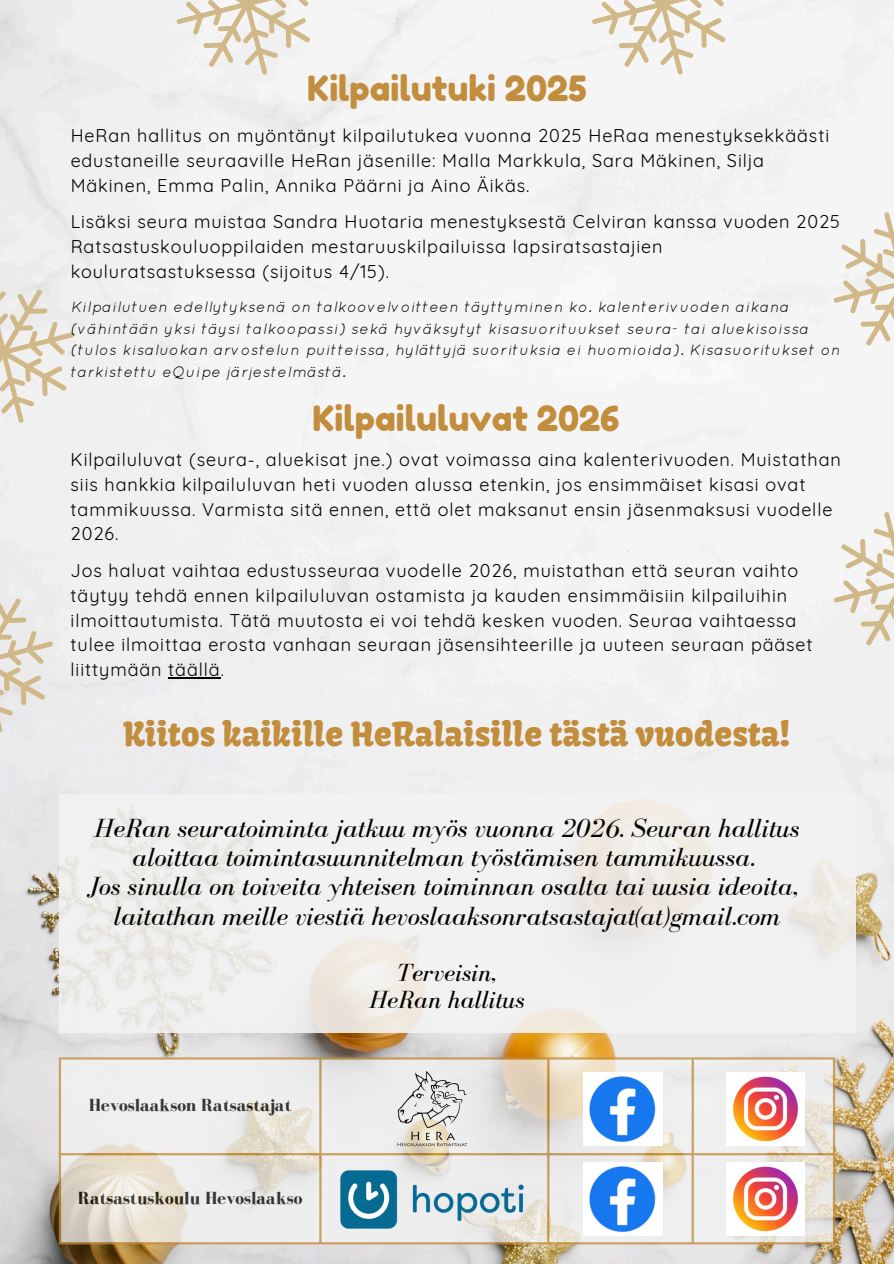
<style>
.page{position:relative;width:894px;height:1264px;background:#fff}
.page>*{position:absolute;margin:0;border:0;box-sizing:border-box;transform-origin:0 0}
.t1{font:34.8px "Fredoka One";color:#c28d3c}
.t2{font:32.85px "Kavoon";color:#c28d3c}
.t3{font:italic 27px/29.2px "Bodoni FLF";color:#030303;text-align:center}
.t4{font:italic 25.5px/27px "Bodoni FLF";color:#030303;text-align:center}
.t5{font:18px/24.8px "Quicksand";letter-spacing:.05em;color:#000}
.t6{font:700 18px "Bodoni FLF";color:#000}
.t7{font:italic 15px/21.8px "Quicksand";letter-spacing:.05em;color:#000}
</style>
<div class="page">
<img style="left:0;top:0;width:893px;height:1263px">
<svg style="left:0;top:253px;width:103px;height:198px"></svg>
<svg style="left:147px;top:0;width:199px;height:103px"></svg>
<svg style="left:563px;top:0;width:198px;height:103px"></svg>
<svg style="left:804px;top:183px;width:89px;height:199px"></svg>
<svg style="left:804px;top:483px;width:89px;height:199px"></svg>
<svg style="left:0;top:562px;width:82px;height:198px"></svg>
<svg style="left:61px;top:1059px;width:771px;height:183px;fill:#eeeded"></svg>
<hr style="left:59px;top:1059px;width:2px;height:183px;background:#c28d3c">
<hr style="left:319px;top:1059px;width:2px;height:183px;background:#c28d3c">
<hr style="left:547px;top:1059px;width:2px;height:183px;background:#c28d3c">
<hr style="left:691px;top:1059px;width:2px;height:183px;background:#c28d3c">
<hr style="left:832px;top:1059px;width:2px;height:183px;background:#c28d3c">
<hr style="left:59px;top:1057px;width:775px;height:2px;background:#c28d3c">
<hr style="left:59px;top:1153px;width:775px;height:2px;background:#c28d3c">
<hr style="left:59px;top:1242px;width:775px;height:2px;background:#c28d3c">
<img style="left:386px;top:1063px;width:91px;height:91px">
<img style="left:583px;top:1162px;width:79px;height:73px">
<img style="left:583px;top:1072px;width:79px;height:73px">
<img style="left:340px;top:1170px;width:183px;height:58px">
<img style="left:726px;top:1072px;width:77px;height:73px">
<svg style="left:59px;top:793px;width:796px;height:239px;fill:#f2f1f2"></svg>
<img style="left:726px;top:1162px;width:77px;height:73px">
<hr style="left:168px;top:677px;width:52px;height:2px;background:#000">
<h1 class="t1" style="left:307px;top:67px;width:281px">Kilpailutuki 2025</h1>
<p class="t5" style="left:71px;top:123px;width:759px">HeRan hallitus on myöntänyt kilpailutukea vuonna 2025 HeRaa menestyksekkäästi edustaneille seuraaville HeRan jäsenille: Malla Markkula, Sara Mäkinen, Silja<br>Mäkinen, Emma Palin, Annika Päärni ja Aino Äikäs.</p>
<p class="t5" style="left:71px;top:209px;width:770px">Lisäksi seura muistaa Sandra Huotaria menestyksestä Celviran kanssa vuoden 2025<br>Ratsastuskouluoppilaiden mestaruuskilpailuissa lapsiratsastajien kouluratsastuksessa (sijoitus 4/15).</p>
<p class="t7" style="left:71px;top:295px;width:770px">Kilpailutuen edellytyksenä on talkoovelvoitteen täyttyminen ko. kalenterivuoden aikana (vähintään yksi täysi talkoopassi) sekä hyväksytyt kisasuorituukset seura- tai aluekisoissa (tulos kisaluokan arvostelun puitteissa, hylättyjä suorituksia ei huomioida). Kisasuoritukset on tarkistettu eQuipe järjestelmästä.</p>
<h1 class="t1" style="left:312px;top:397px;width:309px">Kilpailuluvat 2026</h1>
<p class="t5" style="left:71px;top:447px;width:771px">Kilpailuluvat (seura-, aluekisat jne.) ovat voimassa aina kalenterivuoden. Muistathan siis hankkia kilpailuluvan heti vuoden alussa etenkin, jos ensimmäiset kisasi ovat tammikuussa. Varmista sitä ennen, että olet maksanut ensin jäsenmaksusi vuodelle 2026.</p>
<p class="t5" style="left:71px;top:558px;width:743px">Jos haluat vaihtaa edustusseuraa vuodelle 2026, muistathan että seuran vaihto täytyy tehdä ennen kilpailuluvan ostamista ja kauden ensimmäisiin kilpailuihin ilmoittautumista. Tätä muutosta ei voi tehdä kesken vuoden. Seuraa vaihtaessa tulee ilmoittaa erosta vanhaan seuraan jäsensihteerille ja uuteen seuraan pääset liittymään täällä.</p>
<h2 class="t2" style="left:124px;top:714px;width:667px">Kiitos kaikille HeRalaisille tästä vuodesta!</h2>
<p class="t3" style="left:88px;top:813px;width:712px">HeRan seuratoiminta jatkuu myös vuonna 2026. Seuran hallitus aloittaa toimintasuunnitelman työstämisen tammikuussa.<br>Jos sinulla on toiveita yhteisen toiminnan osalta tai uusia ideoita, laitathan meille viestiä hevoslaaksonratsastajat(at)gmail.com</p>
<h3 class="t4" style="left:369px;top:958px;width:157px">Terveisin,<br>HeRan hallitus</h3>
<p class="t6" style="left:89px;top:1095px;width:204px">Hevoslaakson Ratsastajat</p>
<p class="t6" style="left:78px;top:1187px;width:226px">Ratsastuskoulu Hevoslaakso</p>
</div>
